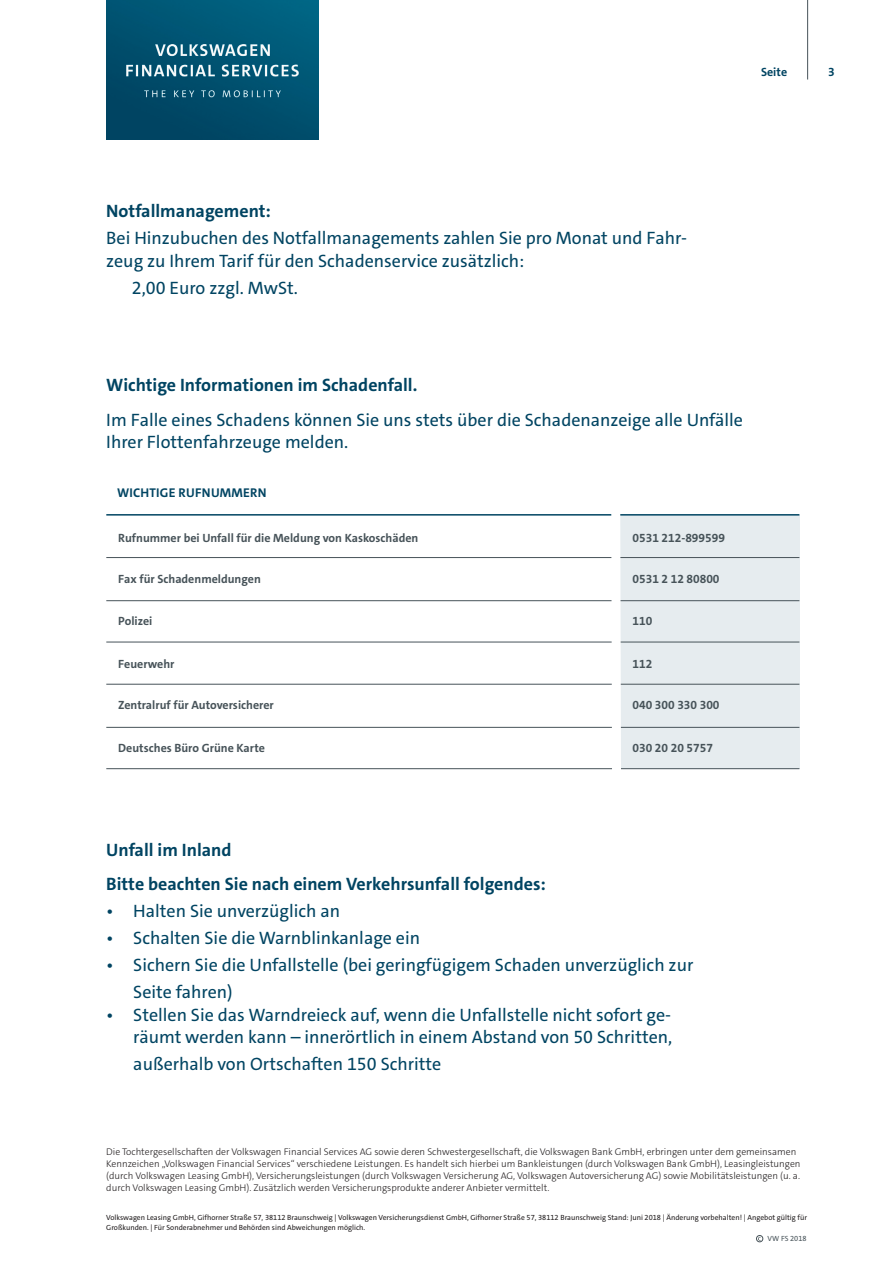
<style>
.page{position:relative;width:893px;height:1263px;background:#fff}
.page>*{position:absolute;margin:0;border:0;box-sizing:border-box;transform-origin:0 0}
.t1{font:18px/22.5px "VWAG The Sans";color:#004462}
.t2{font:700 18px "VWAG The Sans";color:#004462}
.t3{font:700 12.75px "VWAG The Sans";letter-spacing:.02em;color:#004462}
.t4{font:700 12px "VWAG The Sans";color:#475359}
.t5{font:700 12px "VWAG The Sans";color:#004462}
.t6{font:300 9.75px/12px "VWAG The Sans";color:#231f20}
.t7{font:7.5px/10.5px "VWAG The Sans";color:#231f20}
.t8{font:7.5px "VWAG The Sans";color:#475359}
</style>
<div class="page">
<hr style="left:807px;top:0;width:1px;height:80px;background:#475359">
<div style="left:625px;top:516px;width:174px;height:252px;background:#e6ecef"></div>
<hr style="left:106px;top:557px;width:693px;height:1px;background:#475359">
<hr style="left:106px;top:684px;width:693px;height:1px;background:#475359">
<hr style="left:106px;top:600px;width:693px;height:1px;background:#475359">
<hr style="left:106px;top:727px;width:693px;height:1px;background:#475359">
<hr style="left:106px;top:642px;width:693px;height:1px;background:#475359">
<hr style="left:106px;top:768px;width:693px;height:1px;background:#475359">
<hr style="left:106px;top:514px;width:693px;height:2px;background:#004462">
<svg style="left:607px;top:514px;width:18px;height:256px"></svg>
<div style="left:756px;top:1235px;width:7px;height:7px;border:1px solid #475359;border-radius:50%"></div>
<img style="left:106px;top:0;width:213px;height:139px">
<p class="t5" style="left:761px;top:65px;width:28px">Seite</p>
<p class="t5" style="left:828px;top:65px;width:8px">3</p>
<p class="t2" style="left:106px;top:200px;width:166px">Notfallmanagement:</p>
<p class="t1" style="left:106px;top:227px;width:582px">Bei Hinzubuchen des Notfallmanagements zahlen Sie pro Monat und Fahr&shy;zeug zu Ihrem Tarif für den Schadenservice zusätzlich:</p>
<p class="t1" style="left:132px;top:277px;width:168px">2,00 Euro zzgl. MwSt.</p>
<p class="t2" style="left:106px;top:374px;width:313px">Wichtige Informationen im Schadenfall.</p>
<p class="t1" style="left:106px;top:408px;width:638px">Im Falle eines Schadens können Sie uns stets über die Schadenanzeige alle Unfälle<br>Ihrer Flottenfahrzeuge melden.</p>
<p class="t3" style="left:117px;top:484px;width:151px">WICHTIGE RUFNUMMERN</p>
<p class="t4" style="left:118px;top:530px;width:302px">Rufnummer bei Unfall für die Meldung von Kaskoschäden</p>
<p class="t4" style="left:118px;top:571px;width:144px">Fax für Schadenmeldungen</p>
<p class="t4" style="left:118px;top:613px;width:36px">Polizei</p>
<p class="t4" style="left:118px;top:656px;width:58px">Feuerwehr</p>
<p class="t4" style="left:118px;top:697px;width:157px">Zentralruf für Autoversicherer</p>
<p class="t4" style="left:118px;top:740px;width:148px">Deutsches Büro Grüne Karte</p>
<p class="t2" style="left:106px;top:839px;width:127px">Unfall im Inland</p>
<p class="t4" style="left:632px;top:530px;width:94px">0531 212-899599</p>
<p class="t4" style="left:632px;top:571px;width:89px">0531 2 12 80800</p>
<p class="t4" style="left:632px;top:613px;width:21px">110</p>
<p class="t4" style="left:632px;top:656px;width:21px">112</p>
<p class="t4" style="left:632px;top:697px;width:89px">040 300 330 300</p>
<p class="t4" style="left:632px;top:740px;width:82px">030 20 20 5757</p>
<p class="t2" style="left:106px;top:873px;width:441px">Bitte beachten Sie nach einem Verkehrsunfall folgendes:</p>
<p class="t1" style="left:106px;top:900px;width:235px">• Halten Sie unverzüglich an</p>
<p class="t1" style="left:106px;top:927px;width:315px">• Schalten Sie die Warnblinkanlage ein</p>
<p class="t1" style="left:133px;top:952px;width:562px;line-height:27px;text-indent:-27px">• Sichern Sie die Unfallstelle (bei geringfügigem Schaden unverzüglich zur<br>Seite fahren)</p>
<p class="t1" style="left:106px;top:1004px;width:567px;text-align:right">• Stellen Sie das Warndreieck auf, wenn die Unfallstelle nicht sofort ge&shy;räumt werden kann – innerörtlich in einem Abstand von 50 Schritten,</p>
<p class="t1" style="left:133px;top:1053px;width:310px">außerhalb von Ortschaften 150 Schritte</p>
<p class="t6" style="left:106px;top:1145px;width:696px">Die Tochtergesellschaften der Volkswagen Financial Services AG sowie deren Schwestergesellschaft, die Volkswagen Bank GmbH, erbringen unter dem gemeinsamen Kennzeichen „Volkswagen Financial Services“ verschiedene Leistungen. Es handelt sich hierbei um Bankleistungen (durch Volkswagen Bank GmbH), Leasingleistungen (durch Volkswagen Leasing GmbH), Versicherungsleistungen (durch Volkswagen Versicherung AG, Volkswagen Autoversicherung AG) sowie Mobilitätsleistungen (u. a. durch Volkswagen Leasing GmbH). Zusätzlich werden Versicherungsprodukte anderer Anbieter vermittelt.</p>
<p class="t7" style="left:106px;top:1212px;width:702px">Volkswagen Leasing GmbH, Gifhorner Straße 57, 38112 Braunschweig | Volkswagen Versicherungsdienst GmbH, Gifhorner Straße 57, 38112 Braunschweig Stand: Juni 2018 | Änderung vorbehalten! | Angebot gültig für<br>Großkunden. | Für Sonderabnehmer und Behörden sind Abweichungen möglich.</p>
<p class="t8" style="left:767px;top:1234px;width:41px">VW FS 2018</p>
</div>
